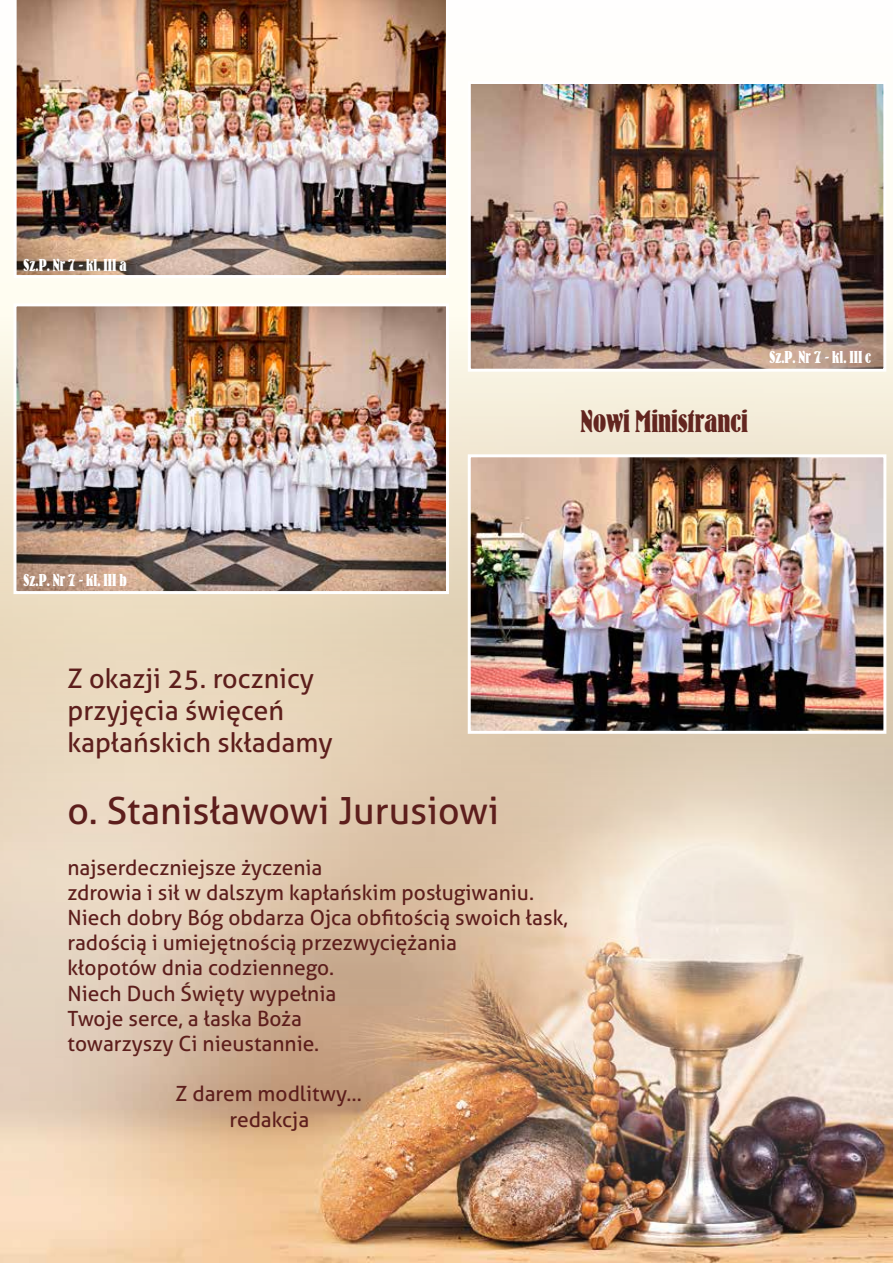
<style>
.page{position:relative;width:893px;height:1263px;background:#fff}
.page>*{position:absolute;margin:0;border:0;box-sizing:border-box;transform-origin:0 0}
.t1{font:37.5px "Aller";color:#5d1e1c}
.t2{font:27px/32.4px "Aller";color:#5d1e1c}
.t3{font:27px "EFN Morus Nigra";color:#5d1e1c}
.t4{font:21px/25.2px "Aller";color:#5d1e1c}
.t5{font:15px "EFN Morus Nigra";color:#fff}
</style>
<div class="page">
<div style="left:0;top:0;width:893px;height:631px;background:#fffefb"></div>
<img style="left:0;top:317px;width:893px;height:946px">
<img style="left:18px;top:307px;width:427px;height:283px">
<div style="left:14px;top:303px;width:435px;height:291px;border:3px solid #fff"></div>
<img style="left:472px;top:458px;width:410px;height:272px">
<div style="left:468px;top:454px;width:418px;height:280px;border:3px solid #fff"></div>
<img style="left:472px;top:85px;width:410px;height:283px">
<div style="left:468px;top:81px;width:418px;height:291px;border:3px solid #fff"></div>
<img style="left:16px;top:0;width:430px;height:275px">
<p class="t5" style="left:24px;top:256px;width:104px">Sz.P. Nr 7 - kl. III a</p>
<p class="t3" style="left:580px;top:405px;width:169px">Nowi Ministranci</p>
<p class="t5" style="left:769px;top:348px;width:103px">Sz.P. Nr 7 - kl. III c</p>
<p class="t5" style="left:24px;top:571px;width:105px">Sz.P. Nr 7 - kl. III b</p>
<p class="t2" style="left:68px;top:662px;width:267px">Z okazji 25. rocznicy przyjęcia święceń kapłańskich składamy</p>
<h1 class="t1" style="left:68px;top:788px;width:433px">o. Stanisławowi Jurusiowi</h1>
<p class="t4" style="left:68px;top:854px;width:502px">najserdeczniejsze życzenia<br>zdrowia i sił w dalszym kapłańskim posługiwaniu.<br>Niech dobry Bóg obdarza Ojca obfitością swoich łask, radością i umiejętnością przezwyciężania<br>kłopotów dnia codziennego.<br>Niech Duch Święty wypełnia<br>Twoje serce, a łaska Boża<br>towarzyszy Ci nieustannie.</p>
<p class="t4" style="left:68px;top:1081px;width:41px">Z</p>
<p class="t4" style="left:229px;top:1081px;width:134px;text-indent:-37px">darem modlitwy… redakcja</p>
</div>
